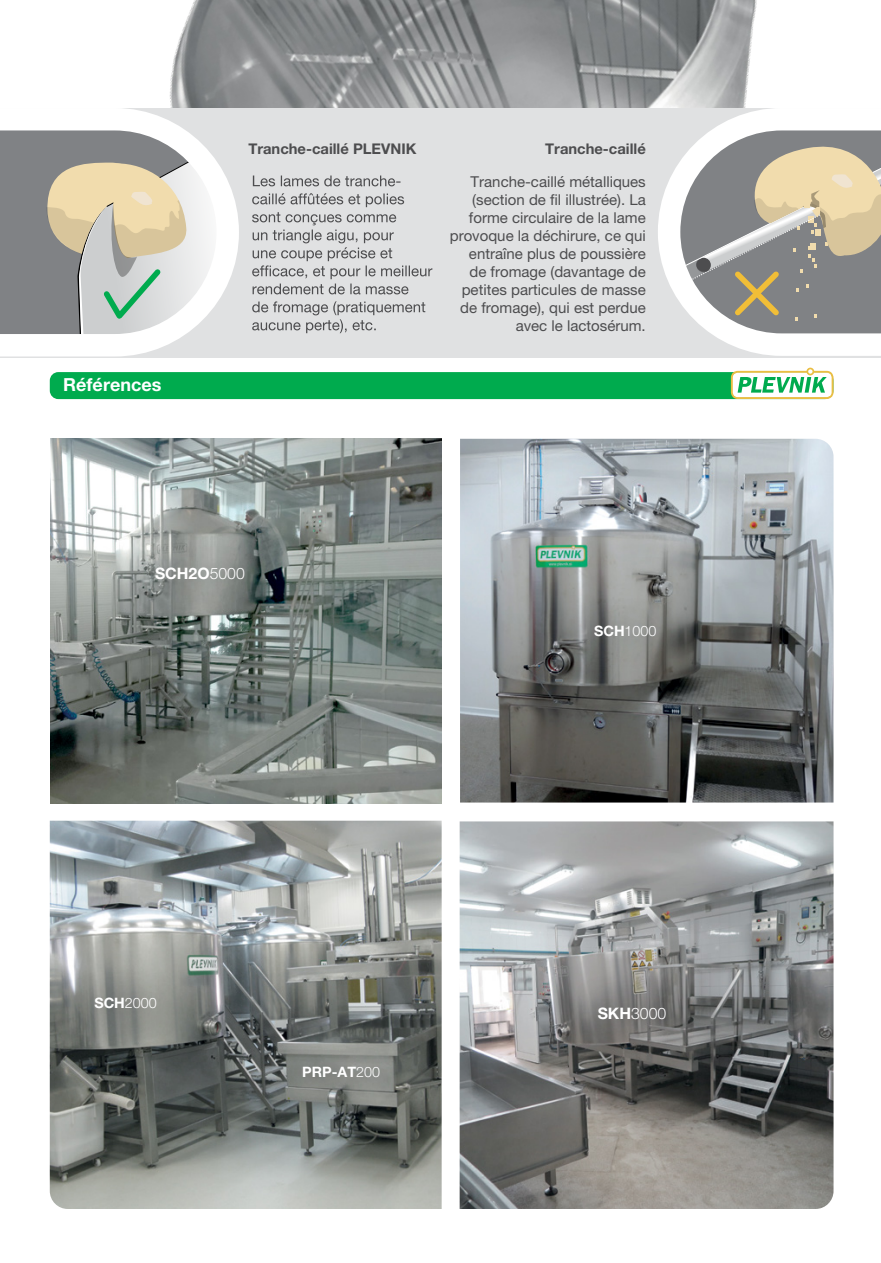
<style>
.page{position:relative;width:881px;height:1263px;background:#fff}
.page>*{position:absolute;margin:0;border:0;box-sizing:border-box;transform-origin:0 0}
.t1{font:700 18px "Helvetica Neue LT Pro";color:#fff}
.t2{font:700 15.75px "Helvetica Neue LT Pro";color:#fff}
.t3{font:300 15.75px "Helvetica Neue LT Pro";color:#fff}
.t4{font:15px/18px "Helvetica Neue LT Pro";color:#4d4d4f;text-align:right}
.t5{font:700 14.7px "Helvetica Neue LT Pro";color:#4d4d4f}
.t6{font:300 14.4px "Helvetica Neue LT Pro";color:#fff}
.t7{font:700 14.4px "Helvetica Neue LT Pro";color:#fff}
.s1{font-weight:300}
.s2{font-weight:700}
</style>
<div class="page">
<img style="left:169px;top:0;width:588px;height:108px">
<div style="left:0;top:108px;width:880px;height:249px;background:#e0e1e2"></div>
<svg style="left:658px;top:108px;width:222px;height:248px"></svg>
<svg style="left:668px;top:138px;width:212px;height:190px;background:#b0aba0"></svg>
<svg style="left:0;top:108px;width:239px;height:248px"></svg>
<svg style="left:46px;top:155px;width:182px;height:190px"></svg>
<img style="left:460px;top:439px;width:373px;height:363px">
<div style="left:50px;top:372px;width:783px;height:27px;background:#00ab4e;border-radius:9px"></div>
<svg style="left:730px;top:368px;width:103px;height:31px"></svg>
<img style="left:459px;top:821px;width:374px;height:388px">
<div style="left:566px;top:972px;width:134px;height:86px;background:#000;opacity:.75"></div>
<img style="left:50px;top:821px;width:391px;height:388px">
<div style="left:66px;top:966px;width:122px;height:78px;background:#000;opacity:.75"></div>
<div style="left:273px;top:1035px;width:138px;height:77px;background:#000;opacity:.75"></div>
<img style="left:51px;top:438px;width:390px;height:366px">
<div style="left:124px;top:532px;width:155px;height:86px;background:#000;opacity:.75"></div>
<div style="left:565px;top:595px;width:122px;height:78px;background:#000;opacity:.75"></div>
<svg style="left:252px;top:301px;width:173px;height:32px"></svg>
<svg style="left:252px;top:193px;width:180px;height:101px"></svg>
<svg style="left:253px;top:176px;width:147px;height:10px"></svg>
<p class="t5" style="left:248px;top:140px;width:169px">Tranche-caillé PLEVNIK</p>
<p class="t5" style="left:545px;top:140px;width:102px">Tranche-caillé</p>
<p class="t1" style="left:63px;top:373px;width:99px">Références</p>
<p class="t2" style="left:155px;top:563px;width:91px">SCH2O<span class="s1">5000</span></p>
<p class="t4" style="left:449px;top:172px;width:197px">Tranche-caillé métalliques (section de fil illustrée). La forme circulaire de la lame provoque la déchirure, ce qui entraîne plus de poussière de fromage (davantage de petites particules de masse de fromage), qui est perdue avec le lactosérum.</p>
<p class="t6" style="left:594px;top:622px;width:64px"><span class="s2">SCH</span>1000</p>
<p class="t6" style="left:94px;top:994px;width:64px"><span class="s2">SCH</span>2000</p>
<p class="t7" style="left:302px;top:1063px;width:79px">PRP-AT<span class="s1">200</span></p>
<p class="t3" style="left:597px;top:1003px;width:70px"><span class="s2">SKH</span>3000</p>
</div>
